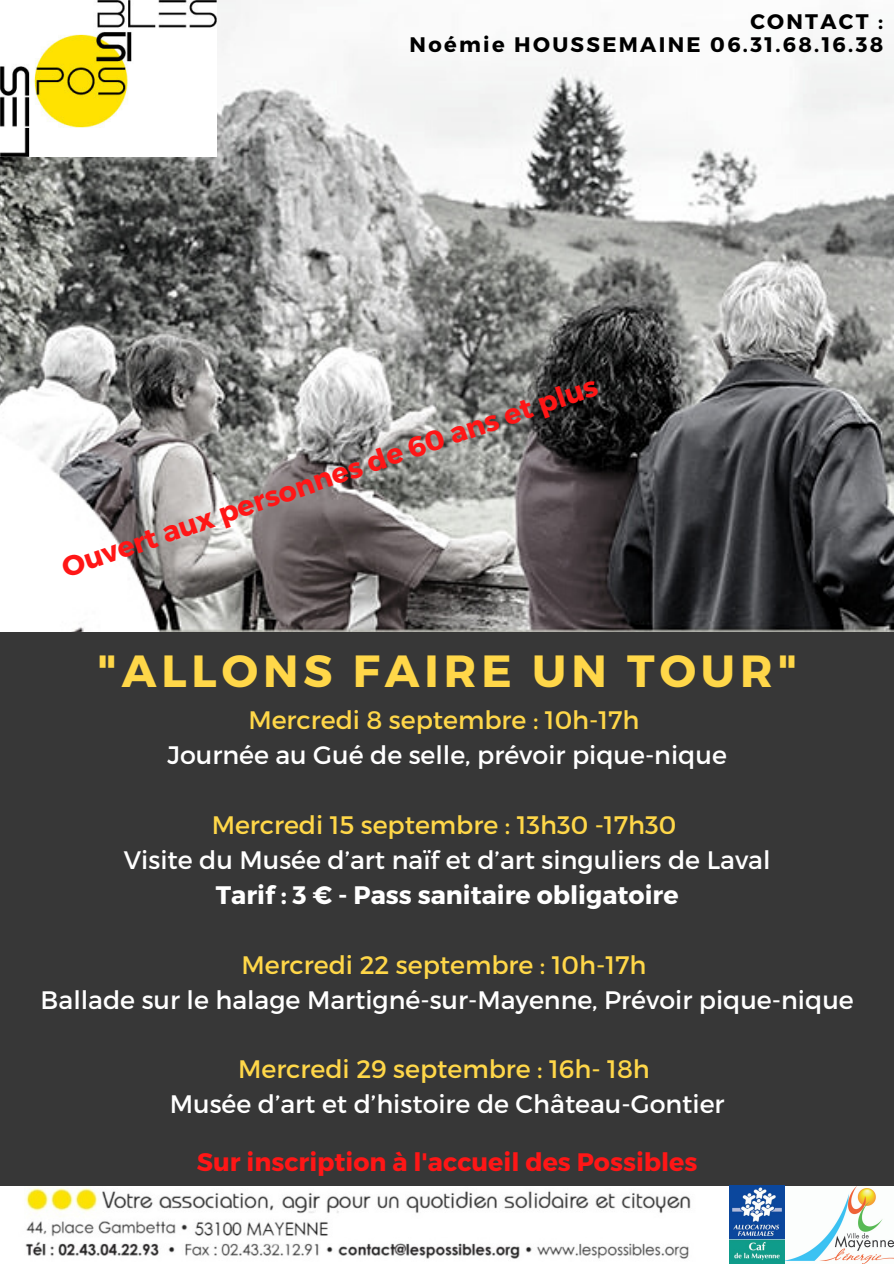
<style>
.page{position:relative;width:894px;height:1264px;background:#fff}
.page>*{position:absolute;margin:0;border:0;box-sizing:border-box;transform-origin:0 0}
.t1{font:700 45px "Montserrat";letter-spacing:.11em;color:#ffd749}
.t2{font:700 28.2px "Montserrat";color:#ff1616}
.t3{font:25.35px "Montserrat";color:#fff}
.t4{font:25.35px "Montserrat";color:#ffd749}
.t5{font:700 25.35px "Montserrat";color:#ff1616}
.t6{font:700 25.35px "Montserrat";color:#fff}
.t7{font:700 21px "Montserrat";letter-spacing:.11em;color:#000}
</style>
<div class="page">
<img style="left:0;top:0;width:893px;height:632px">
<div style="left:0;top:632px;width:893px;height:631px;background:#373737"></div>
<img style="left:0;top:1185px;width:893px;height:78px">
<img style="left:0;top:0;width:216px;height:157px">
<p class="t7" style="left:750px;top:8px;width:134px">CONTACT :</p>
<p class="t7" style="left:409px;top:30px;width:475px">Noémie HOUSSEMAINE 06.31.68.16.38</p>
<p class="t2" style="left:57px;top:551px;width:565px;rotate:-19deg">Ouvert aux personnes de 60 ans et plus</p>
<p class="t1" style="left:97px;top:642px;width:701px">"ALLONS FAIRE UN TOUR"</p>
<p class="t4" style="left:248px;top:703px;width:392px">Mercredi 8 septembre : 10h-17h</p>
<p class="t3" style="left:167px;top:738px;width:560px">Journée au Gué de selle, prévoir pique-nique</p>
<p class="t4" style="left:211px;top:808px;width:466px">Mercredi 15 septembre : 13h30 -17h30</p>
<p class="t3" style="left:124px;top:843px;width:648px">Visite du Musée d’art naïf et d’art singuliers de Laval</p>
<p class="t6" style="left:216px;top:878px;width:464px">Tarif : 3 € - Pass sanitaire obligatoire</p>
<p class="t4" style="left:241px;top:948px;width:406px">Mercredi 22 septembre : 10h-17h</p>
<p class="t3" style="left:41px;top:983px;width:814px">Ballade sur le halage Martigné-sur-Mayenne, Prévoir pique-nique</p>
<p class="t4" style="left:238px;top:1052px;width:413px">Mercredi 29 septembre : 16h- 18h</p>
<p class="t3" style="left:170px;top:1087px;width:556px">Musée d’art et d’histoire de Château-Gontier</p>
<p class="t5" style="left:197px;top:1144px;width:502px">Sur inscription à l'accueil des Possibles</p>
</div>
